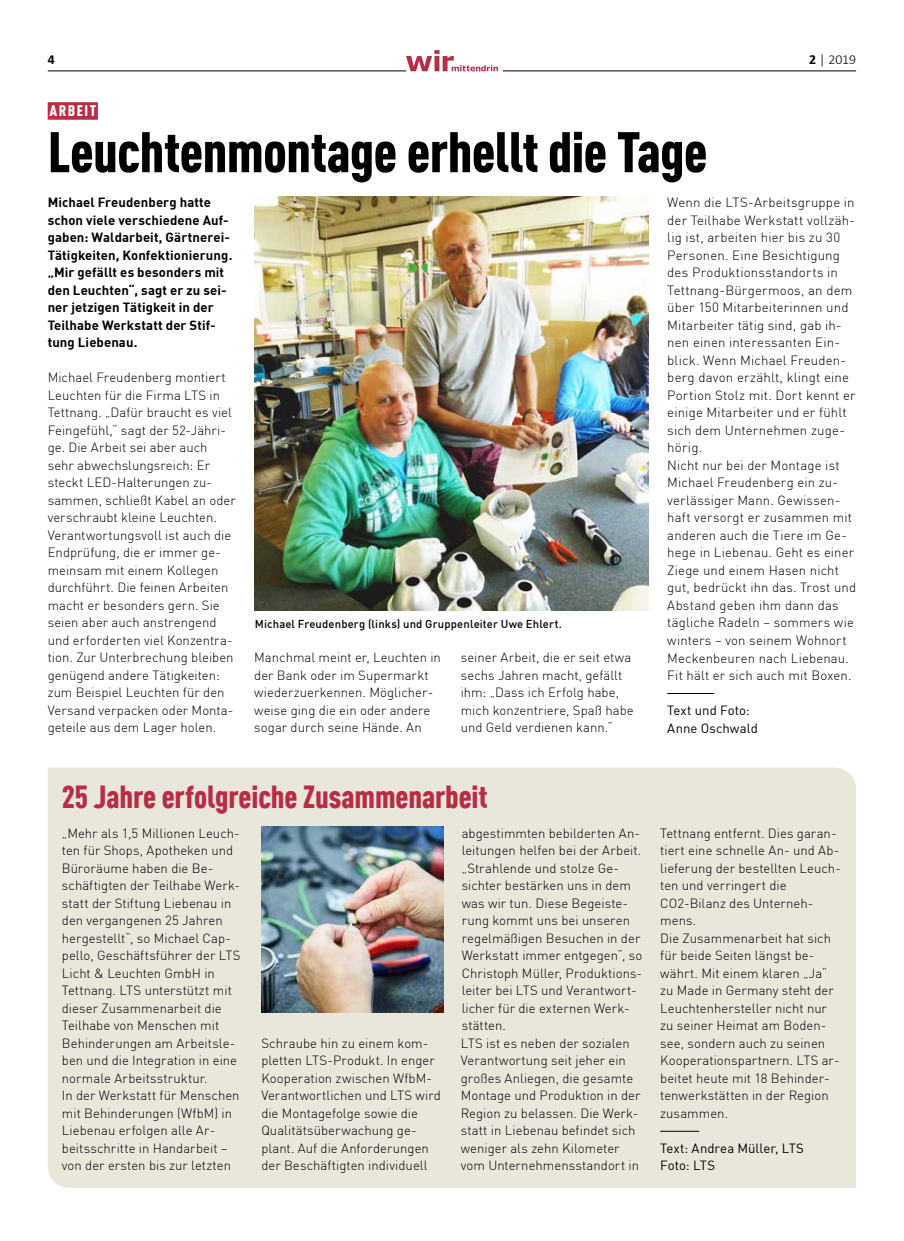
<style>
.page{position:relative;width:904px;height:1241px;background:#fff}
.page>*{position:absolute;margin:0;border:0;box-sizing:border-box;transform-origin:0 0}
.t1{font:900 56.25px "DIN Cond";letter-spacing:-.01em;color:#000}
.t2{font:900 31.25px "DIN Cond";letter-spacing:-.005em;color:#b82c45}
.t3{font:900 15px "DIN Cond";letter-spacing:.1em;color:#fff}
.t4{font:300 13.75px "Calibri";color:#000}
.t5{font:700 13.75px "Calibri";color:#000}
.t6{font:300 13.12px/17.5px "DIN";letter-spacing:.005em;color:#000}
.t7{font:700 13.12px/17.5px "DIN";letter-spacing:.005em;color:#000}
.t8{font:13.12px/17.5px "DIN";color:#000}
.t9{font:500 11.25px "DIN";letter-spacing:.01em;color:#000}
.s1{font-weight:700}
</style>
<div class="page">
<img style="left:47px;top:50px;width:810px;height:1138px">
<p class="t5" style="left:48px;top:51px;width:8px">4</p>
<p class="t4" style="left:809px;top:51px;width:48px"><span class="s1">2</span> | 2019</p>
<p class="t3" style="left:49px;top:102px;width:48px">ARBEIT</p>
<h1 class="t1" style="left:48px;top:117px;width:661px">Leuchtenmontage erhellt die Tage</h1>
<p class="t7" style="left:48px;top:194px;width:186px">Michael Freudenberg hatte schon viele verschiedene Auf&shy;gaben: Waldarbeit, Gärtnerei-<br>Tätigkeiten, Konfektionierung. „Mir gefällt es besonders mit den Leuchten“, sagt er zu sei&shy;ner jetzigen Tätigkeit in der<br>Teilhabe Werkstatt der Stif&shy;tung Liebenau.</p>
<p class="t6" style="left:48px;top:370px;width:190px">Michael Freudenberg montiert<br>Leuchten für die Firma LTS in<br>Tettnang. „Dafür braucht es viel<br>Feingefühl,“ sagt der 52-Jähri&shy;ge. Die Arbeit sei aber auch sehr abwechslungsreich: Er steckt LED-Halterungen zu&shy;sammen, schließt Kabel an oder verschraubt kleine Leuchten.<br>Verantwortungsvoll ist auch die<br>Endprüfung, die er immer ge&shy;meinsam mit einem Kollegen durchführt. Die feinen Arbeiten macht er besonders gern. Sie seien aber auch anstrengend und erforderten viel Konzentra&shy;tion. Zur Unterbrechung bleiben genügend andere Tätigkeiten: zum Beispiel Leuchten für den<br>Versand verpacken oder Monta&shy;geteile aus dem Lager holen.</p>
<p class="t6" style="left:667px;top:195px;width:190px">Wenn die LTS-Arbeitsgruppe in der Teilhabe Werkstatt vollzäh&shy;lig ist, arbeiten hier bis zu 30<br>Personen. Eine Besichtigung des Produktionsstandorts in<br>Tettnang-Bürgermoos, an dem über 150 Mitarbeiterinnen und<br>Mitarbeiter tätig sind, gab ih&shy;nen einen interessanten Ein&shy;blick. Wenn Michael Freuden&shy;berg davon erzählt, klingt eine<br>Portion Stolz mit. Dort kennt er einige Mitarbeiter und er fühlt sich dem Unternehmen zuge&shy;hörig.<br>Nicht nur bei der Montage ist<br>Michael Freudenberg ein zu&shy;verlässiger Mann. Gewissen&shy;haft versorgt er zusammen mit anderen auch die Tiere im Ge&shy;hege in Liebenau. Geht es einer<br>Ziege und einem Hasen nicht gut, bedrückt ihn das. Trost und<br>Abstand geben ihm dann das tägliche Radeln – sommers wie winters – von seinem Wohnort<br>Meckenbeuren nach Liebenau.<br>Fit hält er sich auch mit Boxen.</p>
<p class="t8" style="left:667px;top:702px;width:92px">Text und Foto:<br>Anne Oschwald</p>
<p class="t9" style="left:255px;top:618px;width:308px">Michael Freudenberg (links) und Gruppenleiter Uwe Ehlert.</p>
<p class="t6" style="left:254px;top:650px;width:188px">Manchmal meint er, Leuchten in der Bank oder im Supermarkt wiederzuerkennen. Möglicher&shy;weise ging die ein oder andere sogar durch seine Hände. An</p>
<p class="t6" style="left:461px;top:649px;width:174px">seiner Arbeit, die er seit etwa sechs Jahren macht, gefällt ihm: „Dass ich Erfolg habe, mich konzentriere, Spaß habe und Geld verdienen kann.“</p>
<h2 class="t2" style="left:62px;top:777px;width:427px">25 Jahre erfolgreiche Zusammenarbeit</h2>
<p class="t6" style="left:62px;top:825px;width:180px">„Mehr als 1,5 Millionen Leuch&shy;ten für Shops, Apotheken und<br>Büroräume haben die Be&shy;schäftigten der Teilhabe Werk&shy;statt der Stiftung Liebenau in den vergangenen 25 Jahren hergestellt“, so Michael Cap&shy;pello, Geschäftsführer der LTS<br>Licht &amp; Leuchten GmbH in<br>Tettnang. LTS unterstützt mit dieser Zusammenarbeit die<br>Teilhabe von Menschen mit<br>Behinderungen am Arbeitsle&shy;ben und die Integration in eine normale Arbeitsstruktur.<br>In der Werkstatt für Menschen mit Behinderungen (WfbM) in<br>Liebenau erfolgen alle Ar&shy;beitsschritte in Handarbeit – von der ersten bis zur letzten</p>
<p class="t6" style="left:461px;top:825px;width:183px">abgestimmten bebilderten An&shy;leitungen helfen bei der Arbeit. „Strahlende und stolze Ge&shy;sichter bestärken uns in dem was wir tun. Diese Begeiste&shy;rung kommt uns bei unseren regelmäßigen Besuchen in der<br>Werkstatt immer entgegen“, so<br>Christoph Müller, Produktions&shy;leiter bei LTS und Verantwort&shy;licher für die externen Werk&shy;stätten.<br>LTS ist es neben der sozialen<br>Verantwortung seit jeher ein großes Anliegen, die gesamte<br>Montage und Produktion in der<br>Region zu belassen. Die Werk&shy;statt in Liebenau befindet sich weniger als zehn Kilometer vom Unternehmensstandort in</p>
<p class="t6" style="left:660px;top:825px;width:182px">Tettnang entfernt. Dies garan&shy;tiert eine schnelle An- und Ab&shy;lieferung der bestellten Leuch&shy;ten und verringert die<br>CO2-Bilanz des Unterneh&shy;mens.<br>Die Zusammenarbeit hat sich für beide Seiten längst be&shy;währt. Mit einem klaren „Ja“ zu Made in Germany steht der<br>Leuchtenhersteller nicht nur zu seiner Heimat am Boden&shy;see, sondern auch zu seinen<br>Kooperationspartnern. LTS ar&shy;beitet heute mit 18 Behinder&shy;tenwerkstätten in der Region zusammen.</p>
<p class="t6" style="left:261px;top:1035px;width:181px">Schraube hin zu einem kom&shy;pletten LTS-Produkt. In enger<br>Kooperation zwischen WfbM-<br>Verantwortlichen und LTS wird die Montagefolge sowie die<br>Qualitätsüberwachung ge&shy;plant. Auf die Anforderungen der Beschäftigten individuell</p>
<p class="t8" style="left:660px;top:1139px;width:145px">Text: Andrea Müller, LTS<br>Foto: LTS</p>
</div>
